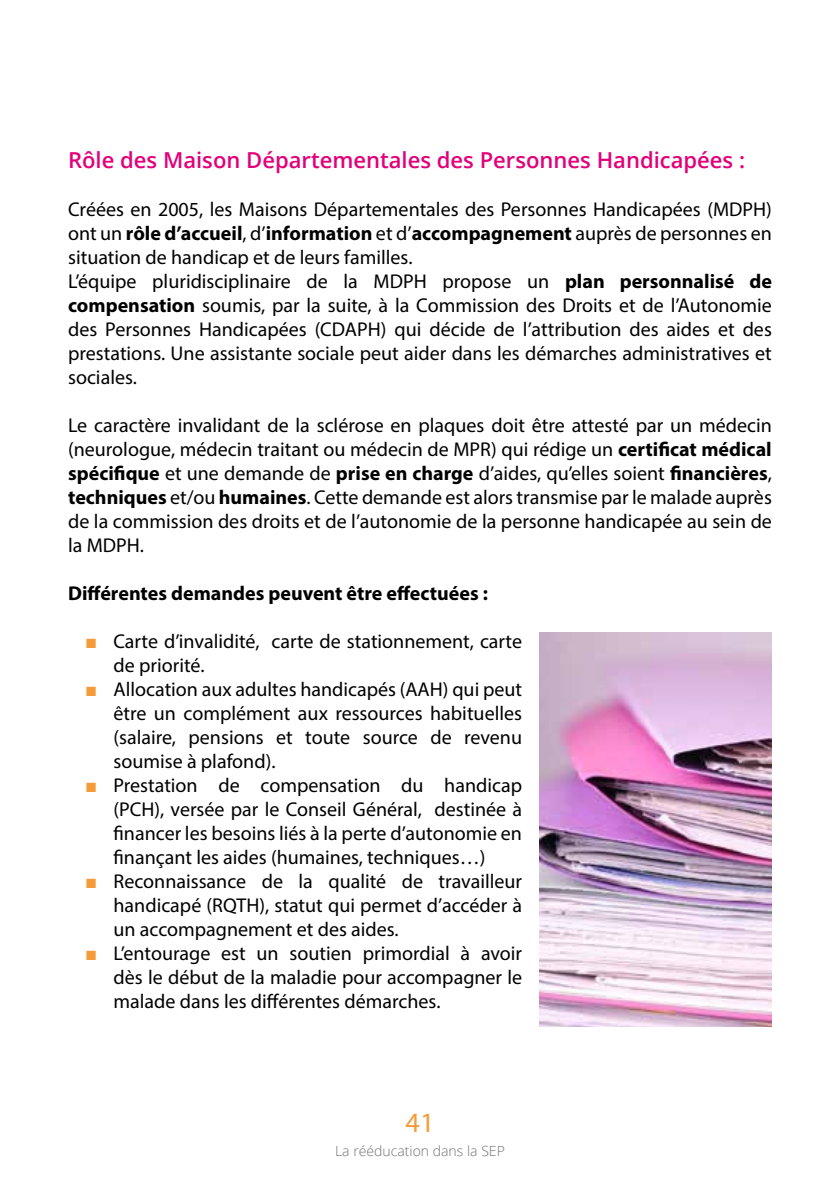
<style>
.page{position:relative;width:840px;height:1191px;background:#fff}
.page>*{position:absolute;margin:0;border:0;box-sizing:border-box;transform-origin:0 0}
.t1{font:28px "Myriad Pro";color:#f49c39}
.t2{font:600 22px "Open Sans";color:#e2007a}
.t3{font:20px/24px "Myriad Pro";color:#000;text-align:justify}
.t4{font:700 20px "Myriad Pro";color:#000}
.t5{font:300 14px "Open Sans";color:#707172}
.s1{font-weight:700}
.s2{font-family:"Arial";color:#f49c39}
</style>
<div class="page">
<img style="left:539px;top:632px;width:232px;height:394px">
<p class="t2" style="left:68px;top:145px;width:678px">Rôle des Maison Départementales des Personnes Handicapées :</p>
<p class="t3" style="left:68px;top:197px;width:705px;text-align:left">Créées en 2005, les Maisons Départementales des Personnes Handicapées (MDPH) ont un <span class="s1">rôle d’accueil</span>, d’<span class="s1">information</span> et d’<span class="s1">accompagnement</span> auprès de personnes en situation de handicap et de leurs familles.<br>L’équipe pluridisciplinaire de la MDPH propose un <span class="s1">plan personnalisé de compensation</span> soumis, par la suite, à la Commission des Droits et de l’Autonomie des Personnes Handicapées (CDAPH) qui décide de l’attribution des aides et des prestations. Une assistante sociale peut aider dans les démarches administratives et sociales.</p>
<p class="t3" style="left:68px;top:413px;width:705px">Le caractère invalidant de la sclérose en plaques doit être attesté par un médecin (neurologue, médecin traitant ou médecin de MPR) qui rédige un <span class="s1">certificat médical spécifique</span> et une demande de <span class="s1">prise en charge</span> d’aides, qu’elles soient <span class="s1">financières</span>, <span class="s1">techniques</span> et/ou <span class="s1">humaines</span>. Cette demande est alors transmise par le malade auprès de la commission des droits et de l’autonomie de la personne handicapée au sein de la MDPH.</p>
<p class="t4" style="left:68px;top:580px;width:421px">Différentes demandes peuvent être effectuées :</p>
<p class="t3" style="left:113px;top:629px;width:410px;text-indent:-28px"><span class="s2">■</span> Carte d’invalidité, carte de stationnement, carte de priorité.</p>
<p class="t3" style="left:113px;top:677px;width:410px;text-indent:-28px"><span class="s2">■</span> Allocation aux adultes handicapés (AAH) qui peut être un complément aux ressources habituelles (salaire, pensions et toute source de revenu soumise à plafond).</p>
<p class="t3" style="left:113px;top:773px;width:410px;text-indent:-28px"><span class="s2">■</span> Prestation de compensation du handicap (PCH), versée par le Conseil Général, destinée à financer les besoins liés à la perte d’autonomie en finançant les aides (humaines, techniques…)</p>
<p class="t3" style="left:113px;top:869px;width:410px;text-indent:-28px"><span class="s2">■</span> Reconnaissance de la qualité de travailleur handicapé (RQTH), statut qui permet d’accéder à un accompagnement et des aides.</p>
<p class="t3" style="left:113px;top:941px;width:410px;text-indent:-28px"><span class="s2">■</span> L’entourage est un soutien primordial à avoir dès le début de la maladie pour accompagner le malade dans les différentes démarches.</p>
<h1 class="t1" style="left:405px;top:1105px;width:30px">41</h1>
<p class="t5" style="left:335px;top:1141px;width:171px">La rééducation dans la SEP</p>
</div>
